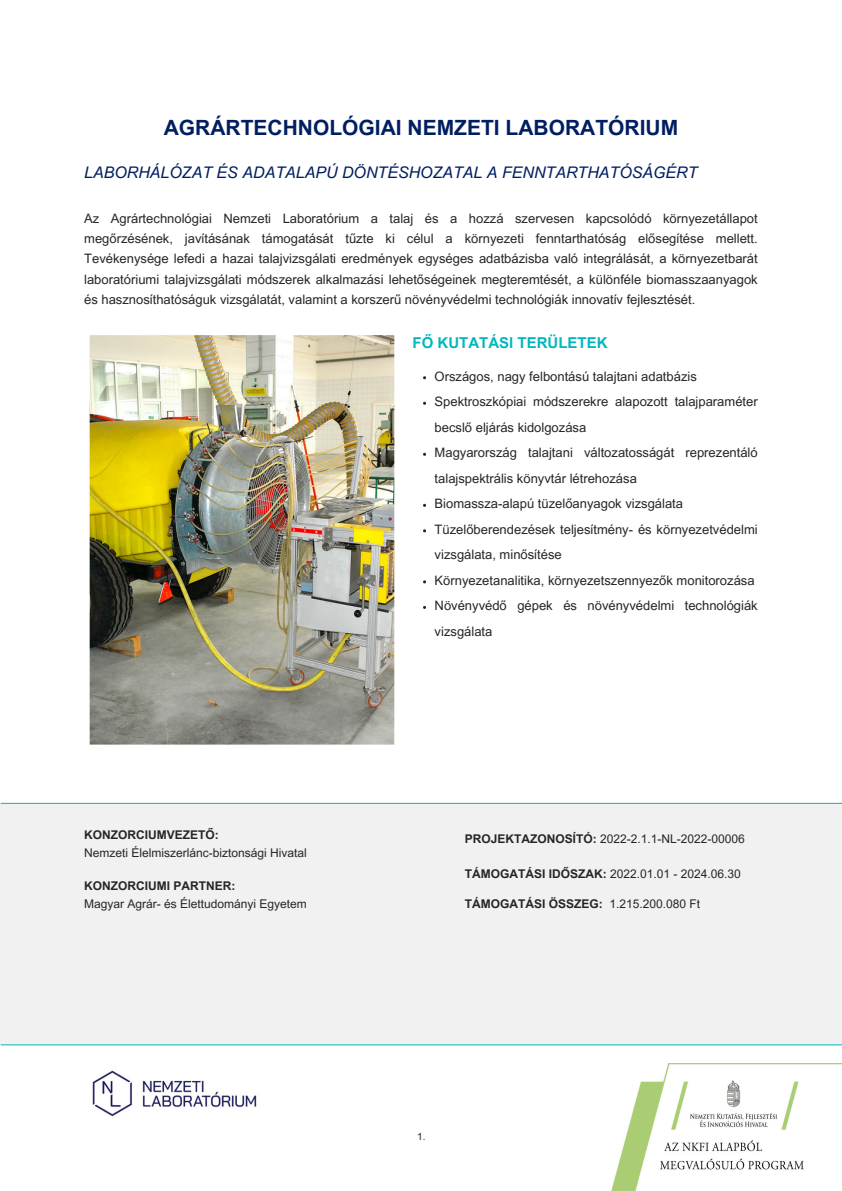
<style>
.page{position:relative;width:842px;height:1191px;background:#fff}
.page>*{position:absolute;margin:0;border:0;box-sizing:border-box;transform-origin:0 0}
.t1{font:700 21px "Arial MT Pro";color:#001e60}
.t2{font:italic 16px "Arial MT Pro";color:#001e60}
.t3{font:700 15px "Arial MT Pro";color:#00b7bd}
.t4{font:13px/25.5px "Arial MT Pro";color:#252525}
.t5{font:12px "Arial MT Pro";color:#252525}
.t6{font:700 12px "Arial MT Pro";color:#252525}
.t7{font:10px "Arial MT Pro";color:#252525}
.s1{font-weight:700}
.s2{font-weight:400}
</style>
<div class="page">
<div style="left:0;top:802px;width:842px;height:242px;background:#f1f1f1"></div>
<img style="left:89px;top:335px;width:306px;height:410px">
<hr style="left:1px;top:1044px;width:841px;height:1px;background:#00b7bd">
<hr style="left:1px;top:802px;width:841px;height:1px;background:#00b7bd">
<img style="left:611px;top:1063px;width:231px;height:127px">
<img style="left:92px;top:1070px;width:165px;height:47px">
<p class="t1" style="left:164px;top:119px;width:516px">AGRÁRTECHNOLÓGIAI NEMZETI LABORATÓRIUM</p>
<p class="t2" style="left:84px;top:166px;width:615px">LABORHÁLÓZAT ÉS ADATALAPÚ DÖNTÉSHOZATAL A FENNTARTHATÓSÁGÉRT</p>
<p class="t4" style="left:84px;top:210px;width:675px;line-height:20.2px;text-align:justify">Az Agrártechnológiai Nemzeti Laboratórium a talaj és a hozzá szervesen kapcsolódó környezetállapot megőrzésének, javításának támogatását tűzte ki célul a környezeti fenntarthatóság elősegítése mellett.<br>Tevékenysége lefedi a hazai talajvizsgálati eredmények egységes adatbázisba való integrálását, a környezetbarát laboratóriumi talajvizsgálati módszerek alkalmazási lehetőségeinek megteremtését, a különféle biomasszaanyagok és hasznosíthatóságuk vizsgálatát, valamint a korszerű növényvédelmi technológiák innovatív fejlesztését.</p>
<p class="t3" style="left:413px;top:337px;width:196px">FŐ KUTATÁSI TERÜLETEK</p>
<p class="t6" style="left:84px;top:829px;width:136px">KONZORCIUMVEZETŐ:</p>
<p class="t5" style="left:84px;top:847px;width:224px">Nemzeti Élelmiszerlánc-biztonsági Hivatal</p>
<p class="t6" style="left:84px;top:881px;width:153px">KONZORCIUMI PARTNER:</p>
<p class="t5" style="left:84px;top:899px;width:224px">Magyar Agrár- és Élettudományi Egyetem</p>
<h3 class="t4" style="left:435px;top:365px;width:264px">Országos, nagy felbontású talajtani adatbázis</h3>
<h5 class="t4" style="left:435px;top:390px;width:325px">Spektroszkópiai módszerekre alapozott talajparaméter becslő eljárás kidolgozása</h5>
<p class="t4" style="left:435px;top:441px;width:325px">Magyarország talajtani változatosságát reprezentáló talajspektrális könyvtár létrehozása</p>
<h2 class="t4" style="left:435px;top:492px;width:250px">Biomassza-alapú tüzelőanyagok vizsgálata</h2>
<p class="t4" style="left:435px;top:518px;width:325px">Tüzelőberendezések teljesítmény- és környezetvédelmi vizsgálata, minősítése</p>
<p class="t4" style="left:435px;top:569px;width:321px">Környezetanalitika, környezetszennyezők monitorozása</p>
<p class="t4" style="left:435px;top:594px;width:325px">Növényvédő gépek és növényvédelmi technológiák vizsgálata</p>
<h5 class="t5" style="left:465px;top:834px;width:282px"><span class="s1">PROJEKTAZONOSÍTÓ:</span> 2022-2.1.1-NL-2022-00006</h5>
<p class="t5" style="left:465px;top:868px;width:278px"><span class="s1">TÁMOGATÁSI IDŐSZAK:</span> 2022.01.01 - 2024.06.30</p>
<p class="t6" style="left:465px;top:899px;width:237px">TÁMOGATÁSI ÖSSZEG: <span class="s2">1.215.200.080 Ft</span></p>
<p class="t7" style="left:417px;top:1132px;width:10px">1.</p>
</div>
